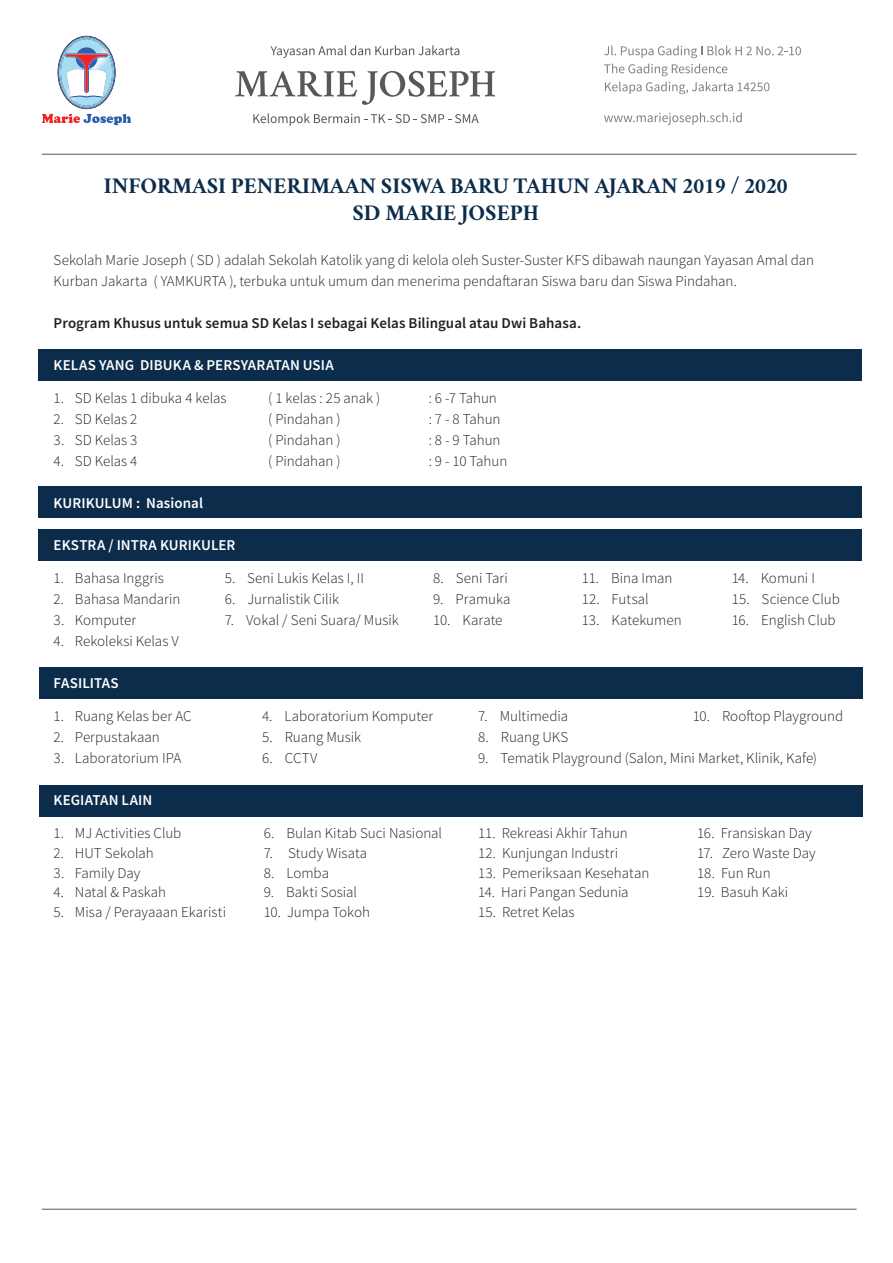
<style>
.page{position:relative;width:893px;height:1263px;background:#fff}
.page>*{position:absolute;margin:0;border:0;box-sizing:border-box;transform-origin:0 0}
.t1{font:700 22.5px "Crimson";color:#0b2c4b}
.t2{font:300 15px/21px "Source Sans Pro";color:#231f20}
.t3{font:600 15px "Source Sans Pro";letter-spacing:.005em;color:#fff}
.t4{font:600 15px "Source Sans Pro";letter-spacing:.005em;color:#231f20}
</style>
<div class="page">
<svg style="left:42px;top:36px;width:89px;height:89px"></svg>
<svg style="left:235px;top:71px;width:260px;height:34px"></svg>
<svg style="left:271px;top:46px;width:188px;height:12px"></svg>
<svg style="left:253px;top:113px;width:226px;height:13px"></svg>
<svg style="left:604px;top:46px;width:197px;height:12px"></svg>
<svg style="left:604px;top:64px;width:123px;height:12px"></svg>
<svg style="left:605px;top:82px;width:164px;height:12px"></svg>
<svg style="left:604px;top:112px;width:138px;height:13px"></svg>
<hr style="left:42px;top:154px;width:814px;height:1px;background:#57585a">
<hr style="left:42px;top:1209px;width:814px;height:1px;background:#57585a">
<div style="left:38px;top:350px;width:823px;height:31px;background:#0b2c4b"></div>
<div style="left:38px;top:487px;width:823px;height:31px;background:#0b2c4b"></div>
<div style="left:38px;top:529px;width:823px;height:31px;background:#0b2c4b"></div>
<div style="left:39px;top:667px;width:824px;height:31px;background:#0b2c4b"></div>
<div style="left:39px;top:785px;width:824px;height:31px;background:#0b2c4b"></div>
<p class="t1" style="left:104px;top:169px;width:685px">INFORMASI PENERIMAAN SISWA BARU TAHUN AJARAN 2019 / 2020</p>
<p class="t1" style="left:352px;top:196px;width:188px">SD MARIE JOSEPH</p>
<p class="t2" style="left:54px;top:250px;width:762px">Sekolah Marie Joseph ( SD ) adalah Sekolah Katolik yang di kelola oleh Suster-Suster KFS dibawah naungan Yayasan Amal dan<br>Kurban Jakarta ( YAMKURTA ), terbuka untuk umum dan menerima pendaftaran Siswa baru dan Siswa Pindahan.</p>
<p class="t4" style="left:54px;top:314px;width:529px">Program Khusus untuk semua SD Kelas I sebagai Kelas Bilingual atau Dwi Bahasa.</p>
<p class="t3" style="left:54px;top:356px;width:282px">KELAS YANG DIBUKA &amp; PERSYARATAN USIA</p>
<p class="t2" style="left:54px;top:388px;width:174px">1. SD Kelas 1 dibuka 4 kelas</p>
<p class="t2" style="left:268px;top:388px;width:114px">( 1 kelas : 25 anak )</p>
<p class="t2" style="left:429px;top:388px;width:70px">: 6 -7 Tahun</p>
<p class="t2" style="left:54px;top:409px;width:85px">2. SD Kelas 2</p>
<p class="t2" style="left:268px;top:409px;width:74px">( Pindahan )</p>
<p class="t2" style="left:429px;top:409px;width:73px">: 7 - 8 Tahun</p>
<p class="t2" style="left:54px;top:430px;width:85px">3. SD Kelas 3</p>
<p class="t2" style="left:268px;top:430px;width:74px">( Pindahan )</p>
<p class="t2" style="left:429px;top:430px;width:73px">: 8 - 9 Tahun</p>
<p class="t2" style="left:54px;top:451px;width:85px">4. SD Kelas 4</p>
<p class="t2" style="left:268px;top:451px;width:74px">( Pindahan )</p>
<p class="t2" style="left:429px;top:451px;width:80px">: 9 - 10 Tahun</p>
<p class="t3" style="left:54px;top:494px;width:151px">KURIKULUM : Nasional</p>
<p class="t3" style="left:54px;top:536px;width:183px">EKSTRA / INTRA KURIKULER</p>
<p class="t2" style="left:54px;top:568px;width:112px">1. Bahasa Inggris</p>
<p class="t2" style="left:225px;top:568px;width:141px">5. Seni Lukis Kelas I, II</p>
<p class="t2" style="left:433px;top:568px;width:76px">8. Seni Tari</p>
<p class="t2" style="left:582px;top:568px;width:92px">11. Bina Iman</p>
<p class="t2" style="left:732px;top:568px;width:85px">14. Komuni I</p>
<p class="t2" style="left:54px;top:589px;width:128px">2. Bahasa Mandarin</p>
<p class="t2" style="left:225px;top:589px;width:116px">6. Jurnalistik Cilik</p>
<p class="t2" style="left:433px;top:589px;width:79px">9. Pramuka</p>
<p class="t2" style="left:582px;top:589px;width:69px">12. Futsal</p>
<p class="t2" style="left:732px;top:589px;width:110px">15. Science Club</p>
<p class="t2" style="left:54px;top:610px;width:84px">3. Komputer</p>
<p class="t2" style="left:225px;top:610px;width:176px">7. Vokal / Seni Suara/ Musik</p>
<p class="t2" style="left:433px;top:610px;width:71px">10. Karate</p>
<p class="t2" style="left:582px;top:610px;width:101px">13. Katekumen</p>
<p class="t2" style="left:732px;top:610px;width:106px">16. English Club</p>
<p class="t2" style="left:54px;top:631px;width:127px">4. Rekoleksi Kelas V</p>
<p class="t3" style="left:54px;top:674px;width:66px">FASILITAS</p>
<p class="t2" style="left:54px;top:706px;width:139px">1. Ruang Kelas ber AC</p>
<p class="t2" style="left:262px;top:706px;width:172px">4. Laboratorium Komputer</p>
<p class="t2" style="left:478px;top:706px;width:91px">7. Multimedia</p>
<p class="t2" style="left:693px;top:706px;width:152px">10. Rooftop Playground</p>
<p class="t2" style="left:54px;top:727px;width:108px">2. Perpustakaan</p>
<p class="t2" style="left:262px;top:727px;width:100px">5. Ruang Musik</p>
<p class="t2" style="left:478px;top:727px;width:92px">8. Ruang UKS</p>
<p class="t2" style="left:54px;top:748px;width:129px">3. Laboratorium IPA</p>
<p class="t2" style="left:262px;top:748px;width:57px">6. CCTV</p>
<p class="t2" style="left:478px;top:748px;width:340px">9. Tematik Playground (Salon, Mini Market, Klinik, Kafe)</p>
<p class="t3" style="left:54px;top:791px;width:100px">KEGIATAN LAIN</p>
<p class="t2" style="left:54px;top:823px;width:129px">1. MJ Activities Club</p>
<p class="t2" style="left:264px;top:823px;width:180px">6. Bulan Kitab Suci Nasional</p>
<p class="t2" style="left:478px;top:823px;width:151px">11. Rekreasi Akhir Tahun</p>
<p class="t2" style="left:697px;top:823px;width:116px">16. Fransiskan Day</p>
<p class="t2" style="left:54px;top:842px;width:102px">2. HUT Sekolah</p>
<p class="t2" style="left:264px;top:842px;width:105px">7. Study Wisata</p>
<p class="t2" style="left:478px;top:842px;width:141px">12. Kunjungan Industri</p>
<p class="t2" style="left:697px;top:842px;width:120px">17. Zero Waste Day</p>
<p class="t2" style="left:54px;top:862px;width:88px">3. Family Day</p>
<p class="t2" style="left:264px;top:862px;width:67px">8. Lomba</p>
<p class="t2" style="left:478px;top:862px;width:173px">13. Pemeriksaan Kesehatan</p>
<p class="t2" style="left:697px;top:862px;width:75px">18. Fun Run</p>
<p class="t2" style="left:54px;top:881px;width:114px">4. Natal &amp; Paskah</p>
<p class="t2" style="left:264px;top:881px;width:95px">9. Bakti Sosial</p>
<p class="t2" style="left:478px;top:881px;width:152px">14. Hari Pangan Sedunia</p>
<p class="t2" style="left:697px;top:881px;width:93px">19. Basuh Kaki</p>
<p class="t2" style="left:54px;top:901px;width:174px">5. Misa / Perayaaan Ekaristi</p>
<p class="t2" style="left:264px;top:901px;width:108px">10. Jumpa Tokoh</p>
<p class="t2" style="left:478px;top:901px;width:98px">15. Retret Kelas</p>
</div>
